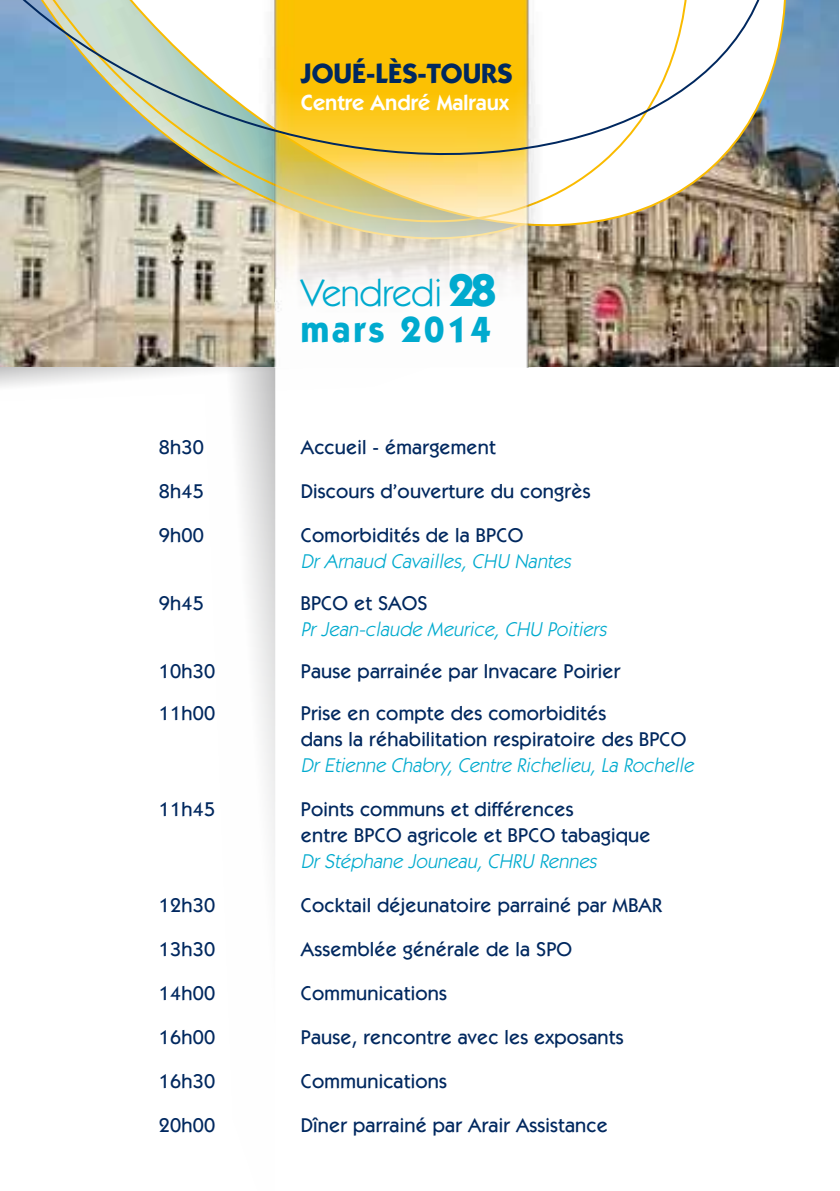
<style>
.page{position:relative;width:840px;height:1191px;background:#fff}
.page>*{position:absolute;margin:0;border:0;box-sizing:border-box;transform-origin:0 0}
.t1{font:38px "Itc Kabel";letter-spacing:-.01em;color:#00aace}
.t2{font:700 36.6px "Itc Kabel";letter-spacing:.08em;color:#00aace}
.t3{font:700 28px "Itc Kabel";color:#00285f}
.t4{font:600 22px "Itc Kabel";color:#fff}
.t5{font:500 20px/26px "Itc Kabel";letter-spacing:.01em;color:#00285f}
.t6{font:italic 20px "Itc Kabel";color:#00aace}
.s1{font-weight:700;font-size:46px}
</style>
<div class="page">
<svg style="left:236px;top:402px;width:39px;height:466px"></svg>
<svg style="left:0;top:367px;width:534px;height:35px"></svg>
<img style="left:0;top:285px;width:838px;height:82px">
<img style="left:0;top:1px;width:838px;height:284px">
<svg style="left:0;top:199px;width:735px;height:42px;background:#c3b9a3"></svg>
<img style="left:243px;top:199px;width:324px;height:168px">
<svg style="left:0;top:1px;width:767px;height:198px"></svg>
<h3 class="t3" style="left:300px;top:57px;width:213px">JOUÉ-LÈS-TOURS</h3>
<p class="t4" style="left:300px;top:89px;width:209px">Centre André Malraux</p>
<h1 class="t1" style="left:300px;top:271px;width:197px">Vendredi <span class="s1">28</span></h1>
<h2 class="t2" style="left:300px;top:307px;width:192px">mars 2014</h2>
<p class="t5" style="left:159px;top:433px;width:47px">8h30</p>
<p class="t5" style="left:300px;top:433px;width:196px">Accueil - émargement</p>
<p class="t5" style="left:159px;top:477px;width:47px">8h45</p>
<p class="t5" style="left:300px;top:477px;width:291px">Discours d’ouverture du congrès</p>
<p class="t5" style="left:159px;top:521px;width:47px">9h00</p>
<p class="t5" style="left:300px;top:521px;width:224px">Comorbidités de la BPCO</p>
<p class="t6" style="left:300px;top:549px;width:275px">Dr Arnaud Cavailles, CHU Nantes</p>
<p class="t5" style="left:159px;top:589px;width:47px">9h45</p>
<p class="t5" style="left:300px;top:589px;width:128px">BPCO et SAOS</p>
<p class="t6" style="left:300px;top:617px;width:311px">Pr Jean-claude Meurice, CHU Poitiers</p>
<p class="t5" style="left:159px;top:657px;width:58px">10h30</p>
<p class="t5" style="left:300px;top:657px;width:321px">Pause parrainée par Invacare Poirier</p>
<p class="t5" style="left:159px;top:699px;width:58px">11h00</p>
<p class="t5" style="left:300px;top:699px;width:387px">Prise en compte des comorbidités<br>dans la réhabilitation respiratoire des BPCO</p>
<p class="t6" style="left:300px;top:753px;width:398px">Dr Etienne Chabry, Centre Richelieu, La Rochelle</p>
<p class="t5" style="left:159px;top:795px;width:58px">11h45</p>
<p class="t5" style="left:300px;top:795px;width:351px">Points communs et différences<br>entre BPCO agricole et BPCO tabagique</p>
<p class="t6" style="left:300px;top:849px;width:301px">Dr Stéphane Jouneau, CHRU Rennes</p>
<p class="t5" style="left:159px;top:891px;width:58px">12h30</p>
<p class="t5" style="left:300px;top:891px;width:362px">Cocktail déjeunatoire parrainé par MBAR</p>
<p class="t5" style="left:159px;top:935px;width:58px">13h30</p>
<p class="t5" style="left:300px;top:935px;width:273px">Assemblée générale de la SPO</p>
<p class="t5" style="left:159px;top:979px;width:58px">14h00</p>
<p class="t5" style="left:300px;top:979px;width:147px">Communications</p>
<p class="t5" style="left:159px;top:1023px;width:58px">16h00</p>
<p class="t5" style="left:300px;top:1023px;width:324px">Pause, rencontre avec les exposants</p>
<p class="t5" style="left:159px;top:1067px;width:58px">16h30</p>
<p class="t5" style="left:300px;top:1067px;width:147px">Communications</p>
<p class="t5" style="left:159px;top:1111px;width:58px">20h00</p>
<p class="t5" style="left:300px;top:1111px;width:308px">Dîner parrainé par Arair Assistance</p>
</div>
